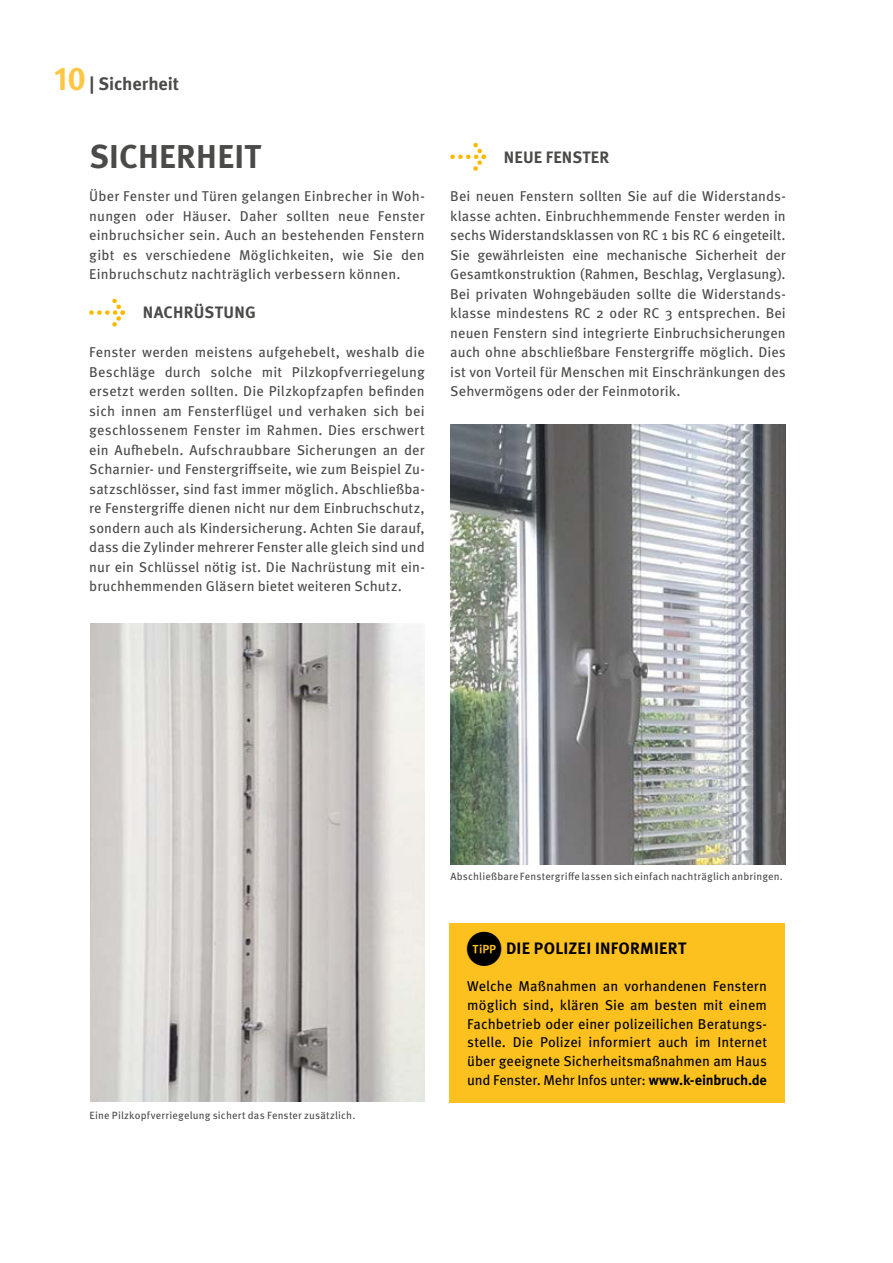
<style>
.page{position:relative;width:893px;height:1263px;background:#fff}
.page>*{position:absolute;margin:0;border:0;box-sizing:border-box;transform-origin:0 0}
.t1{font:700 33px "Meta Pro";letter-spacing:.01em;color:#4a4a49}
.t2{font:700 18px "Meta Pro";letter-spacing:-.005em;color:#4a4a49}
.t3{font:700 16.5px "Meta Pro";letter-spacing:.01em;color:#4a4a49}
.t4{font:700 16.5px "Meta Pro";letter-spacing:.015em;color:#000}
.t5{font:14.25px/19.5px "Meta Pro";letter-spacing:.005em;color:#4a4a49;text-align:justify}
.t6{font:14.25px/18.8px "Meta Pro";letter-spacing:-.01em;color:#000;text-align:justify}
.t7{font:10.5px "Meta Pro";letter-spacing:.015em;color:#4a4a49}
.s1{font-size:33px;color:#fdc744}
.s2{font-weight:700}
</style>
<div class="page">
<svg style="left:89px;top:298px;width:36px;height:29px"></svg>
<svg style="left:450px;top:143px;width:36px;height:28px"></svg>
<div style="left:449px;top:923px;width:336px;height:179px;background:#fcc11f"></div>
<img style="left:450px;top:424px;width:336px;height:440px">
<img style="left:90px;top:624px;width:335px;height:478px">
<p class="t2" style="left:54px;top:70px;width:126px"><span class="s1">10</span> | Sicherheit</p>
<p class="t1" style="left:89px;top:130px;width:173px">SICHERHEIT</p>
<p class="t5" style="left:89px;top:186px;width:337px">Über Fenster und Türen gelangen Einbrecher in Woh&shy;nungen oder Häuser. Daher sollten neue Fenster einbruchsicher sein. Auch an bestehenden Fenstern gibt es verschiedene Möglichkeiten, wie Sie den Einbruchschutz nachträglich verbessern können.</p>
<p class="t3" style="left:143px;top:300px;width:114px">NACHRÜSTUNG</p>
<p class="t5" style="left:89px;top:342px;width:337px">Fenster werden meistens aufgehebelt, weshalb die Beschläge durch solche mit Pilzkopfverriegelung ersetzt werden sollten. Die Pilzkopfzapfen befinden sich innen am Fensterflügel und verhaken sich bei geschlossenem Fenster im Rahmen. Dies erschwert ein Aufhebeln. Aufschraubbare Sicherungen an der Scharnier- und Fenstergriffseite, wie zum Beispiel Zu&shy;satzschlösser, sind fast immer möglich. Abschließba&shy;re Fenstergriffe dienen nicht nur dem Einbruchschutz, sondern auch als Kindersicherung. Achten Sie darauf, dass die Zylinder mehrerer Fenster alle gleich sind und nur ein Schlüssel nötig ist. Die Nachrüstung mit ein&shy;bruchhemmenden Gläsern bietet weiteren Schutz.</p>
<p class="t3" style="left:504px;top:144px;width:107px">NEUE FENSTER</p>
<p class="t5" style="left:450px;top:186px;width:337px">Bei neuen Fenstern sollten Sie auf die Widerstands&shy;klasse achten. Einbruchhemmende Fenster werden in sechs Widerstandsklassen von RC 1 bis RC 6 eingeteilt.<br>Sie gewährleisten eine mechanische Sicherheit der Gesamtkonstruktion (Rahmen, Beschlag, Verglasung).<br>Bei privaten Wohngebäuden sollte die Widerstands&shy;klasse mindestens RC 2 oder RC 3 entsprechen. Bei neuen Fenstern sind integrierte Einbruchsicherungen auch ohne abschließbare Fenstergriffe möglich. Dies ist von Vorteil für Menschen mit Einschränkungen des Sehvermögens oder der Feinmotorik.</p>
<p class="t7" style="left:90px;top:1107px;width:267px">Eine Pilzkopfverriegelung sichert das Fenster zusätzlich.</p>
<p class="t7" style="left:450px;top:869px;width:334px">Abschließbare Fenstergriffe lassen sich einfach nachträglich anbringen.</p>
<p class="t4" style="left:467px;top:935px;width:220px">▼DIE POLIZEI INFORMIERT</p>
<p class="t6" style="left:467px;top:976px;width:301px">Welche Maßnahmen an vorhandenen Fenstern möglich sind, klären Sie am besten mit einem Fachbetrieb oder einer polizeilichen Beratungs&shy;stelle. Die Polizei informiert auch im Internet über geeignete Sicherheitsmaßnahmen am Haus und Fenster. Mehr Infos unter: <span class="s2">www.k-einbruch.de</span></p>
</div>
